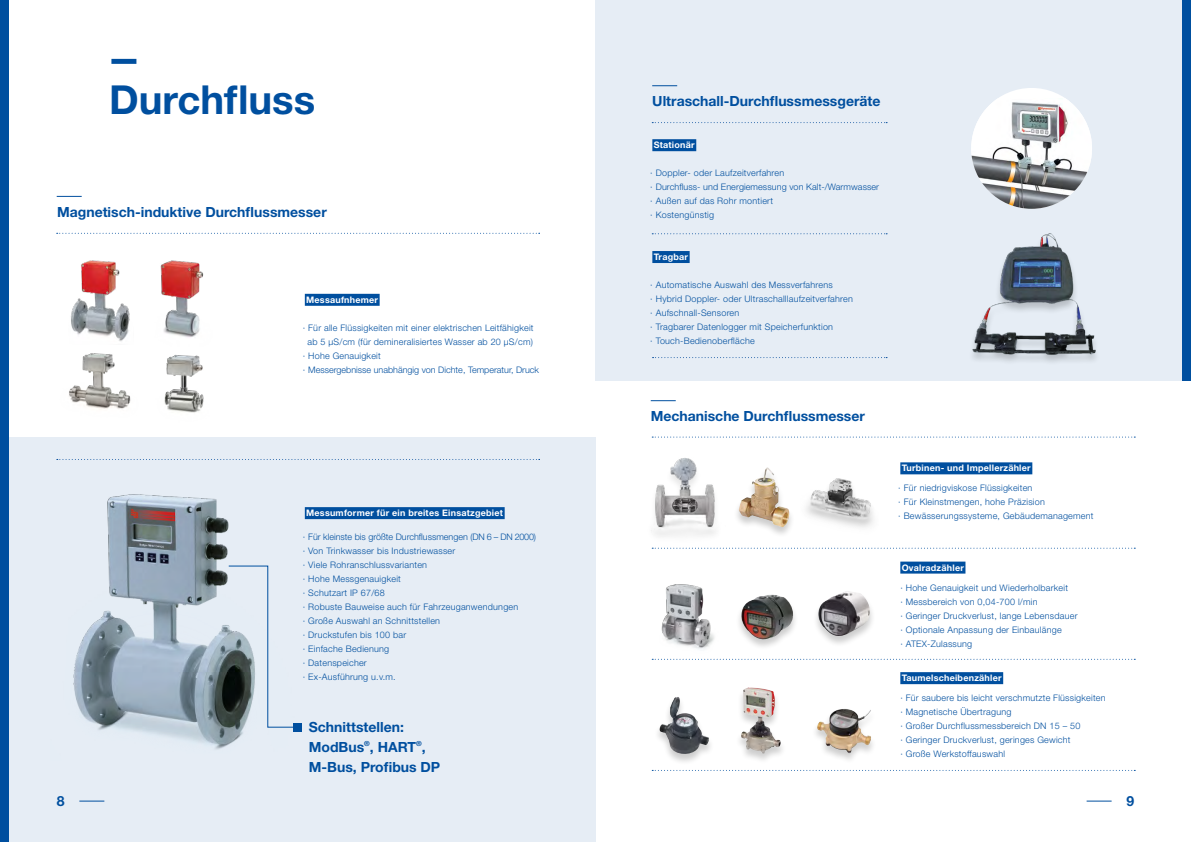
<style>
.page{position:relative;width:1191px;height:842px;background:#fff}
.page>*{position:absolute;margin:0;border:0;box-sizing:border-box;transform-origin:0 0}
.t1{font:700 40px "Helvetica Neue LT Std";color:#004f9f}
.t2{font:700 14px/20px "Helvetica Neue LT Std";color:#004f9f}
.t3{font:300 9px/14px "Helvetica Neue LT Std";letter-spacing:.025em;color:#004f9f}
.t4{font:700 9px "Helvetica Neue LT Std";letter-spacing:.025em;color:#fff}
.t5{font:300 9px "Helvetica Neue LT Std";color:#004f9f}
</style>
<div class="page">
<svg style="left:1086px;top:801px;width:25px;height:1px"></svg>
<div style="left:595px;top:0;width:596px;height:381px;background:#e6edf5"></div>
<div style="left:0;top:437px;width:595px;height:405px;background:#e6edf5"></div>
<div style="left:305px;top:294px;width:75px;height:12px;background:#004f9f"></div>
<svg style="left:57px;top:196px;width:25px;height:1px"></svg>
<svg style="left:652px;top:85px;width:25px;height:1px"></svg>
<div style="left:305px;top:507px;width:199px;height:12px;background:#004f9f"></div>
<svg style="left:57px;top:233px;width:483px;height:1px"></svg>
<svg style="left:57px;top:459px;width:483px;height:1px"></svg>
<div style="left:652px;top:139px;width:44px;height:12px;background:#004f9f"></div>
<div style="left:652px;top:251px;width:37px;height:12px;background:#004f9f"></div>
<div style="left:900px;top:462px;width:132px;height:12px;background:#004f9f"></div>
<div style="left:900px;top:562px;width:65px;height:12px;background:#004f9f"></div>
<div style="left:900px;top:672px;width:103px;height:12px;background:#004f9f"></div>
<svg style="left:652px;top:122px;width:235px;height:1px"></svg>
<svg style="left:652px;top:233px;width:235px;height:1px"></svg>
<svg style="left:652px;top:357px;width:235px;height:1px"></svg>
<img style="left:160px;top:260px;width:44px;height:78px">
<img style="left:69px;top:353px;width:62px;height:56px">
<img style="left:71px;top:260px;width:59px;height:82px">
<img style="left:164px;top:355px;width:40px;height:58px">
<img style="left:73px;top:494px;width:240px;height:256px">
<img style="left:651px;top:458px;width:64px;height:79px">
<div style="left:733px;top:467px;width:62px;height:72px;background:#000;opacity:.2"></div>
<img style="left:738px;top:467px;width:52px;height:60px">
<img style="left:806px;top:478px;width:67px;height:50px">
<div style="left:812px;top:591px;width:64px;height:56px;background:#000;opacity:.2"></div>
<img style="left:818px;top:591px;width:52px;height:46px">
<div style="left:735px;top:594px;width:64px;height:57px;background:#000;opacity:.2"></div>
<img style="left:740px;top:595px;width:53px;height:46px">
<img style="left:661px;top:584px;width:53px;height:65px">
<div style="left:0;top:0;width:8px;height:842px;background:#004f9f"></div>
<div style="left:653px;top:697px;width:62px;height:69px;background:#000;opacity:.2"></div>
<img style="left:659px;top:697px;width:50px;height:60px">
<div style="left:811px;top:708px;width:66px;height:57px;background:#000;opacity:.2"></div>
<img style="left:817px;top:709px;width:39px;height:44px">
<div style="left:735px;top:687px;width:51px;height:78px;background:#000;opacity:.2"></div>
<img style="left:740px;top:687px;width:35px;height:67px">
<svg style="left:652px;top:437px;width:483px;height:1px"></svg>
<svg style="left:652px;top:548px;width:483px;height:1px"></svg>
<svg style="left:652px;top:659px;width:483px;height:1px"></svg>
<svg style="left:652px;top:770px;width:483px;height:1px"></svg>
<svg style="left:228px;top:565px;width:70px;height:163px"></svg>
<div style="left:1182px;top:0;width:9px;height:381px;background:#004f9f"></div>
<div style="left:293px;top:723px;width:9px;height:8px;background:#004f9f"></div>
<svg style="left:79px;top:801px;width:25px;height:1px"></svg>
<div style="left:111px;top:59px;width:25px;height:5px;background:#004f9f"></div>
<svg style="left:651px;top:400px;width:24px;height:1px"></svg>
<img style="left:972px;top:233px;width:124px;height:129px">
<div style="left:971px;top:88px;width:121px;height:121px;background:#fff;border-radius:50%"></div>
<img style="left:971px;top:100px;width:121px;height:109px">
<h1 class="t1" style="left:109px;top:75px;width:208px">Durchfluss</h1>
<h2 class="t2" style="left:57px;top:202px;width:271px">Magnetisch-induktive Durchflussmesser</h2>
<p class="t4" style="left:306px;top:294px;width:73px">Messaufnhemer</p>
<p class="t3" style="left:303px;top:320px;width:232px">∙ Für alle Flüssigkeiten mit einer elektrischen Leitfähigkeit</p>
<p class="t3" style="left:307px;top:334px;width:227px">ab 5 μS/cm (für demineralisiertes Wasser ab 20 μS/cm)</p>
<p class="t3" style="left:303px;top:348px;width:80px">∙ Hohe Genauigkeit</p>
<p class="t5" style="left:303px;top:364px;width:238px">∙ Messergebnisse unabhängig von Dichte, Temperatur, Druck</p>
<p class="t4" style="left:306px;top:507px;width:198px">Messumformer für ein breites Einsatzgebiet</p>
<p class="t3" style="left:303px;top:530px;width:235px">∙ Für kleinste bis größte Durchflussmengen (DN 6 – DN 2000) ∙ Von Trinkwasser bis Industriewasser<br>∙ Viele Rohranschlussvarianten<br>∙ Hohe Messgenauigkeit<br>∙ Schutzart IP 67/68<br>∙ Robuste Bauweise auch für Fahrzeuganwendungen<br>∙ Große Auswahl an Schnittstellen<br>∙ Druckstufen bis 100 bar<br>∙ Einfache Bedienung<br>∙ Datenspeicher<br>∙ Ex-Ausführung u.v.m.</p>
<h2 class="t2" style="left:57px;top:791px;width:9px">8</h2>
<h2 class="t2" style="left:309px;top:717px;width:133px">Schnittstellen:<br>ModBus<sup>®</sup>, HART<sup>®</sup>,<br>M-Bus, Profibus DP</h2>
<h2 class="t2" style="left:652px;top:91px;width:230px">Ultraschall-Durchflussmessgeräte</h2>
<p class="t4" style="left:653px;top:139px;width:42px">Stationär</p>
<p class="t3" style="left:650px;top:166px;width:230px">∙ Doppler- oder Laufzeitverfahren<br>∙ Durchfluss- und Energiemessung von Kalt-/Warmwasser ∙ Außen auf das Rohr montiert<br>∙ Kostengünstig</p>
<p class="t4" style="left:653px;top:251px;width:36px">Tragbar</p>
<p class="t3" style="left:650px;top:278px;width:204px">∙ Automatische Auswahl des Messverfahrens<br>∙ Hybrid Doppler- oder Ultraschalllaufzeitverfahren ∙ Aufschnall-Sensoren<br>∙ Tragbarer Datenlogger mit Speicherfunktion<br>∙ Touch-Bedienoberfläche</p>
<h2 class="t2" style="left:651px;top:406px;width:216px">Mechanische Durchflussmesser</h2>
<p class="t4" style="left:901px;top:463px;width:131px">Turbinen- und Impellerzähler</p>
<p class="t3" style="left:898px;top:481px;width:197px">∙ Für niedrigviskose Flüssigkeiten<br>∙ Für Kleinstmengen, hohe Präzision<br>∙ Bewässerungssysteme, Gebäudemanagement</p>
<p class="t4" style="left:901px;top:562px;width:64px">Ovalradzähler</p>
<p class="t3" style="left:900px;top:580px;width:179px">∙ Hohe Genauigkeit und Wiederholbarkeit<br>∙ Messbereich von 0,04-700 l/min<br>∙ Geringer Druckverlust, lange Lebensdauer ∙ Optionale Anpassung der Einbaulänge<br>∙ ATEX-Zulassung</p>
<p class="t4" style="left:901px;top:672px;width:101px">Taumelscheibenzähler</p>
<p class="t3" style="left:900px;top:691px;width:207px">∙ Für saubere bis leicht verschmutzte Flüssigkeiten ∙ Magnetische Übertragung<br>∙ Großer Durchflussmessbereich DN 15 – 50<br>∙ Geringer Druckverlust, geringes Gewicht<br>∙ Große Werkstoffauswahl</p>
<h2 class="t2" style="left:1126px;top:791px;width:9px">9</h2>
</div>
